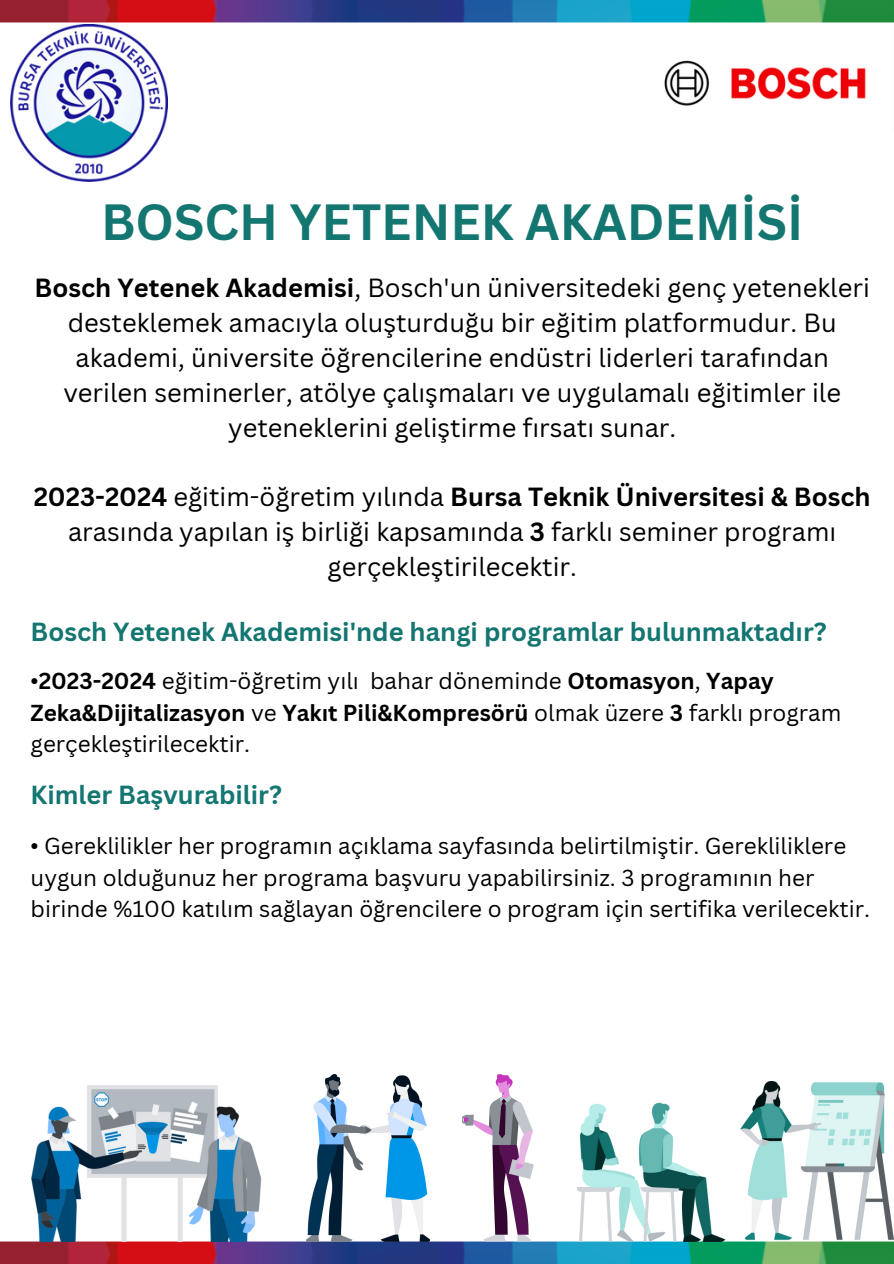
<style>
.page{position:relative;width:894px;height:1264px;background:#fff}
.page>*{position:absolute;margin:0;border:0;box-sizing:border-box;transform-origin:0 0}
.t1{font:700 49.5px "Canva Sans";color:#147671}
.t2{font:25.5px/34.8px "Canva Sans";color:#000;text-align:center}
.t3{font:700 25.5px "Canva Sans";color:#147671}
.t4{font:22.5px/31.5px "Canva Sans";color:#000}
.s1{font-weight:700}
</style>
<div class="page">
<img style="left:0;top:0;width:893px;height:118px">
<img style="left:0;top:1164px;width:893px;height:99px">
<img style="left:635px;top:25px;width:258px;height:93px">
<img style="left:462px;top:1074px;width:71px;height:167px">
<img style="left:577px;top:1081px;width:316px;height:160px">
<img style="left:0;top:1085px;width:306px;height:156px">
<img style="left:306px;top:1074px;width:123px;height:167px">
<img style="left:11px;top:25px;width:156px;height:156px">
<p class="t1" style="left:101px;top:187px;width:703px">BOSCH YETENEK AKADEMİSİ</p>
<p class="t2" style="left:35px;top:270px;width:836px"><span class="s1">Bosch Yetenek Akademisi</span>, Bosch'un üniversitedeki genç yetenekleri desteklemek amacıyla oluşturduğu bir eğitim platformudur. Bu akademi, üniversite öğrencilerine endüstri liderleri tarafından verilen seminerler, atölye çalışmaları ve uygulamalı eğitimler ile yeteneklerini geliştirme fırsatı sunar.</p>
<h2 class="t2" style="left:34px;top:479px;width:838px"><span class="s1">2023-2024</span> eğitim-öğretim yılında <span class="s1">Bursa Teknik Üniversitesi &amp; Bosch </span>arasında yapılan iş birliği kapsamında <span class="s1">3</span> farklı seminer programı gerçekleştirilecektir.</h2>
<p class="t3" style="left:31px;top:614px;width:797px">Bosch Yetenek Akademisi'nde hangi programlar bulunmaktadır?</p>
<p class="t4" style="left:31px;top:665px;width:812px">•<span class="s1">2023-2024</span> eğitim-öğretim yılı bahar döneminde <span class="s1">Otomasyon</span>, <span class="s1">Yapay<br>Zeka&amp;Dijitalizasyon</span> ve <span class="s1">Yakıt Pili&amp;Kompresörü</span> olmak üzere <span class="s1">3</span> farklı program gerçekleştirilecektir.</p>
<p class="t3" style="left:31px;top:776px;width:253px">Kimler Başvurabilir?</p>
<p class="t4" style="left:31px;top:829px;width:840px">• Gereklilikler her programın açıklama sayfasında belirtilmiştir. Gerekliliklere uygun olduğunuz her programa başvuru yapabilirsiniz. 3 programının her birinde %100 katılım sağlayan öğrencilere o program için sertifika verilecektir.</p>
</div>
